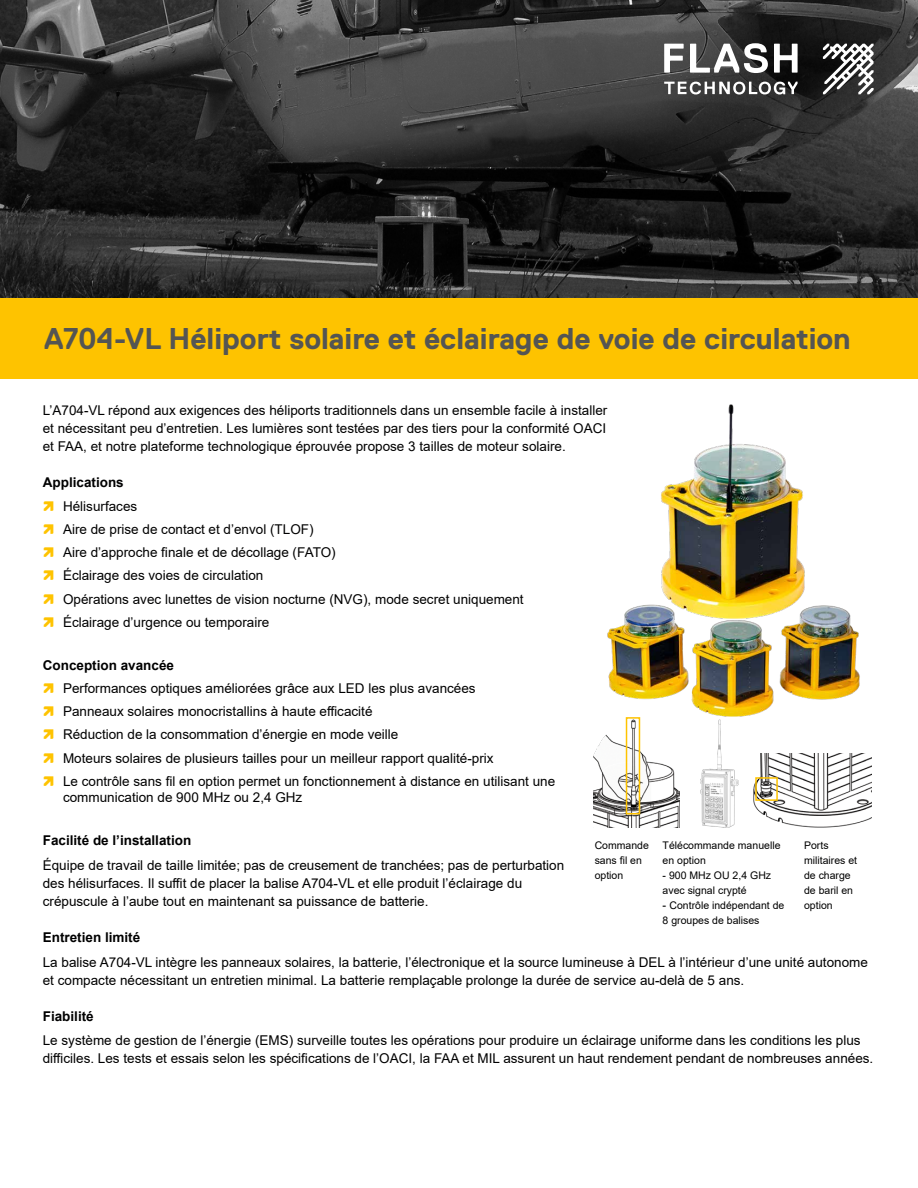
<style>
.page{position:relative;width:918px;height:1188px;background:#fff}
.page>*{position:absolute;margin:0;border:0;box-sizing:border-box;transform-origin:0 0}
.t1{font:700 30px "Replica Std";color:#545553}
.t2{font:13.5px/23.2px "Arial";color:#000001}
.t3{font:700 13.5px "Arial";color:#000001}
.t4{font:10.5px/15px "Arial";color:#000001}
.s1{font-weight:700}
.s2{font-family:"SPX";color:#fec300}
.s3{font-size:11.25px}
</style>
<div class="page">
<div style="left:0;top:0;width:918px;height:378px;background:#fec300"></div>
<img style="left:661px;top:404px;width:142px;height:127px">
<img style="left:607px;top:531px;width:253px;height:254px">
<img style="left:0;top:0;width:918px;height:298px">
<img style="left:593px;top:720px;width:87px;height:108px">
<img style="left:752px;top:753px;width:119px;height:75px">
<img style="left:700px;top:720px;width:38px;height:108px">
<div style="left:626px;top:717px;width:14px;height:97px;border:2px solid #fec300"></div>
<div style="left:755px;top:777px;width:23px;height:24px;border:2px solid #fec300"></div>
<svg style="left:823px;top:44px;width:51px;height:50px;background:#7f7f7f"></svg>
<svg style="left:664px;top:44px;width:20px;height:29px"></svg>
<svg style="left:690px;top:43px;width:78px;height:30px;background:#8e8e8e"></svg>
<svg style="left:774px;top:44px;width:24px;height:29px"></svg>
<svg style="left:664px;top:82px;width:134px;height:12px;background:#848484"></svg>
<h1 class="t1" style="left:44px;top:322px;width:808px">A704-VL Héliport solaire et éclairage de voie de circulation</h1>
<p class="t2" style="left:43px;top:402px;width:566px;line-height:18px;text-align:justify">L’A704-VL répond aux exigences des héliports traditionnels dans un ensemble facile à installer et nécessitant peu d’entretien. Les lumières sont testées par des tiers pour la conformité OACI et FAA, et notre plateforme technologique éprouvée propose 3 tailles de moteur solaire.</p>
<p class="t2" style="left:43px;top:471px;width:482px"><span class="s1">Applications<br></span><span class="s2">ì</span> Hélisurfaces<br><span class="s2">ì</span> Aire de prise de contact et d’envol (TLOF)<br><span class="s2">ì</span> Aire d’approche finale et de décollage (FATO)<br><span class="s2">ì</span> Éclairage des voies de circulation<br><span class="s2">ì</span> Opérations avec lunettes de vision nocturne (NVG), mode secret uniquement <span class="s2">ì</span> Éclairage d’urgence ou temporaire</p>
<p class="t2" style="left:43px;top:653px;width:514px"><span class="s1">Conception avancée<br></span><span class="s2">ì</span> Performances optiques améliorées grâce aux LED les plus avancées<br><span class="s2">ì</span> Panneaux solaires monocristallins à haute efficacité<br><span class="s2">ì</span> Réduction de la consommation d’énergie en mode veille<br><span class="s2">ì</span> Moteurs solaires de plusieurs tailles pour un meilleur rapport qualité-prix<br><span class="s2">ì</span> Le contrôle sans fil en option permet un fonctionnement à distance en utilisant une</p>
<p class="t2" style="left:63px;top:786px;width:241px">communication de 900 MHz ou 2,4 GHz</p>
<p class="t3" style="left:43px;top:831px;width:150px">Facilité de l’installation</p>
<p class="t2" style="left:43px;top:856px;width:523px;line-height:18px">Équipe de travail de taille limitée; pas de creusement de tranchées; pas de perturbation des hélisurfaces. Il suffit de placer la balise A704-VL et elle produit l’éclairage du crépuscule à l’aube tout en maintenant sa puissance de batterie.</p>
<p class="t3" style="left:43px;top:928px;width:99px">Entretien limité</p>
<p class="t2" style="left:43px;top:953px;width:827px;line-height:18px">La balise A704-VL intègre les panneaux solaires, la batterie, l’électronique et la source lumineuse à DEL à l’intérieur d’une unité autonome et compacte nécessitant un entretien minimal. La batterie remplaçable prolonge la durée de service au-delà de 5 ans.</p>
<p class="t3" style="left:43px;top:1006px;width:53px">Fiabilité</p>
<p class="t2" style="left:43px;top:1032px;width:832px;line-height:18px">Le système de gestion de l’énergie (EMS) surveille toutes les opérations pour produire un éclairage uniforme dans les conditions les plus difficiles. Les tests et essais selon les spécifications de l’OACI, la FAA et MIL assurent un haut rendement pendant de nombreuses années.</p>
<p class="t4" style="left:595px;top:838px;width:56px">Commande sans fil en option</p>
<p class="t4" style="left:663px;top:838px;width:119px">Télécommande manuelle en option</p>
<p class="t4" style="left:804px;top:838px;width:55px">Ports militaires et de charge de baril en option</p>
<p class="t4" style="left:663px;top:868px;width:110px">- 900 MHz OU 2,4 GHz avec signal crypté</p>
<p class="t4" style="left:663px;top:898px;width:123px"><span class="s3">-</span> Contrôle indépendant de<br>8 groupes de balises</p>
</div>
